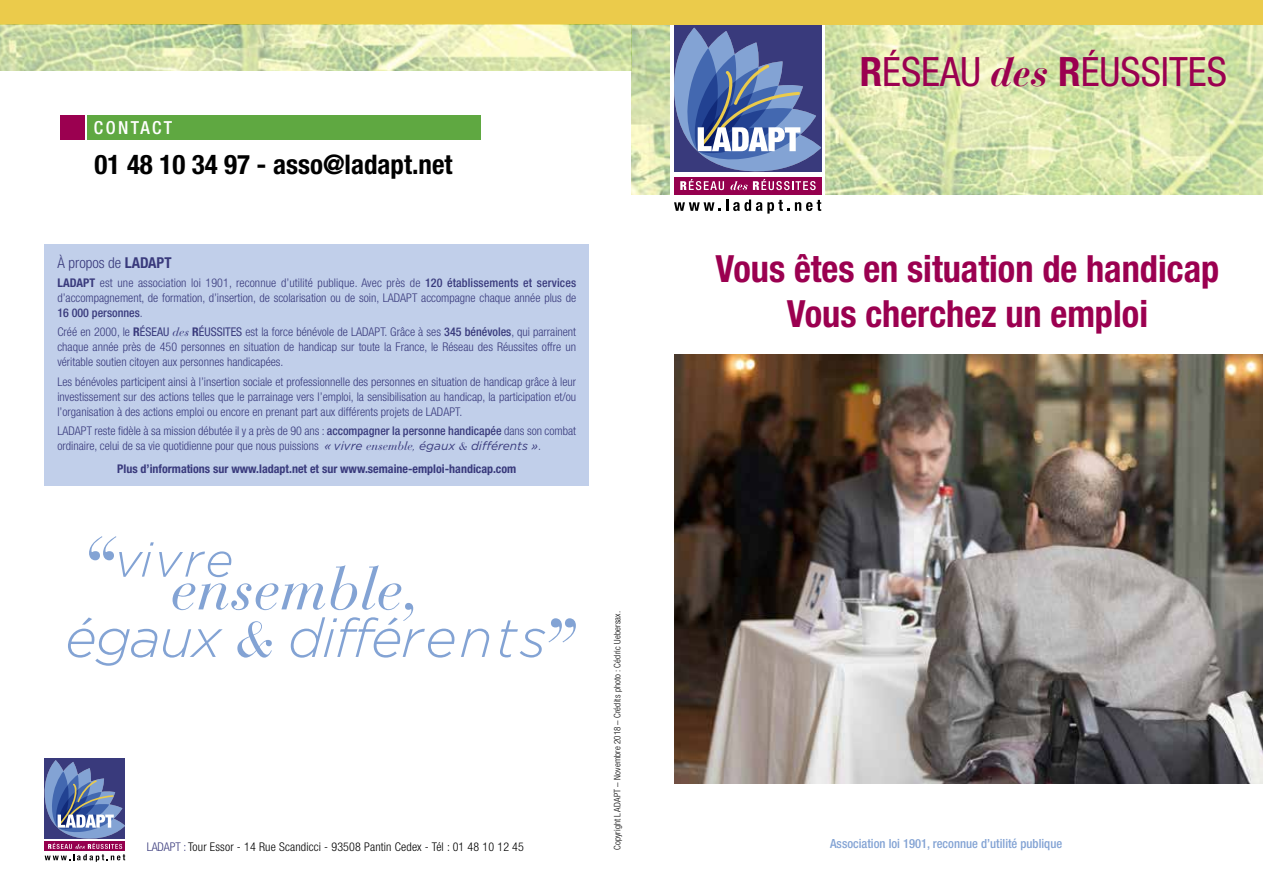
<style>
.page{position:relative;width:1263px;height:893px;background:#fff}
.page>*{position:absolute;margin:0;border:0;box-sizing:border-box;transform-origin:0 0}
.t1{font:condensed 40.5px "Helvetica Neue LT Std";color:#9b0050}
.t2{font:700 condensed 37.5px/45px "Helvetica Neue LT Std";color:#9b0050;text-align:center}
.t3{font:700 condensed 27px "Helvetica Neue LT Std";color:#000}
.t4{font:500 condensed 18px "Helvetica Neue LT Std";letter-spacing:.13em;color:#fff}
.t5{font:300 condensed 15px "Helvetica Neue LT Std";color:#393a7c}
.t6{font:500 condensed 12.6px "Helvetica Neue LT Std";color:#83a3d4}
.t7{font:300 condensed 12px/15px "Helvetica Neue LT Std";color:#393a7c;text-align:justify}
.t8{font:700 condensed 12px "Helvetica Neue LT Std";color:#393a7c}
.t9{font:300 condensed 12px "Helvetica Neue LT Std";letter-spacing:.015em;color:#000}
.t10{font:300 condensed 9px "Helvetica Neue LT Std";letter-spacing:.02em;color:#000}
.s1{font-weight:700}
.s2{font-weight:500}
.s3{font-weight:400}
.s4{font-family:"Bauer Bodoni Std";font-weight:400;font-style:italic;font-stretch:normal}
.s5{font-family:"Gotham";font-weight:400;font-style:italic;font-stretch:normal}
.s6{font-family:"Gotham";font-style:italic;font-stretch:normal}
.s7{color:#393a7c}
.s8{font-family:"Bauer Bodoni Std";font-weight:700;font-style:italic;font-stretch:normal}
</style>
<div class="page">
<img style="left:674px;top:354px;width:589px;height:430px">
<img style="left:826px;top:24px;width:437px;height:170px">
<img style="left:631px;top:24px;width:39px;height:170px">
<div style="left:674px;top:24px;width:147px;height:147px;background:#393a7c"></div>
<svg style="left:674px;top:200px;width:115px;height:14px"></svg>
<svg style="left:795px;top:200px;width:26px;height:11px"></svg>
<div style="left:674px;top:177px;width:147px;height:17px;background:#95004e"></div>
<svg style="left:674px;top:28px;width:147px;height:162px"></svg>
<div style="left:631px;top:0;width:632px;height:24px;background:#ebcb4b"></div>
<div style="left:60px;top:115px;width:25px;height:25px;background:#9b0050"></div>
<div style="left:87px;top:115px;width:394px;height:25px;background:#5fa841"></div>
<div style="left:0;top:0;width:631px;height:24px;background:#ebcb4b"></div>
<img style="left:0;top:24px;width:631px;height:46px">
<div style="left:45px;top:758px;width:80px;height:81px;background:#393a7c"></div>
<svg style="left:45px;top:760px;width:80px;height:102px"></svg>
<div style="left:45px;top:244px;width:544px;height:242px;background:#c1cfea"></div>
<svg style="left:68px;top:536px;width:386px;height:130px"></svg>
<svg style="left:461px;top:629px;width:28px;height:28px"></svg>
<svg style="left:500px;top:618px;width:76px;height:39px"></svg>
<h3 class="t4" style="left:94px;top:117px;width:80px">CONTACT</h3>
<h3 class="t3" style="left:95px;top:148px;width:359px">01 48 10 34 97 - asso@ladapt.net</h3>
<p class="t5" style="left:57px;top:254px;width:116px">À propos de <span class="s1">LADAPT</span></p>
<p class="t7" style="left:57px;top:275px;width:520px"><span class="s1">LADAPT</span> est une association loi 1901, reconnue d’utilité publique. Avec près de <span class="s2">120 établissements et services </span>d’accompagnement, de formation, d’insertion, de scolarisation ou de soin, LADAPT accompagne chaque année plus de <span class="s2">16 000 personnes</span>.</p>
<p class="t7" style="left:57px;top:325px;width:520px">Créé en 2000, le <span class="s1">R</span><span class="s3">ÉSEAU</span> <span class="s4">des</span> <span class="s1">R</span><span class="s3">ÉUSSITES</span> est la force bénévole de LADAPT. Grâce à ses <span class="s2">345 bénévoles</span>, qui parrainent chaque année près de 450 personnes en situation de handicap sur toute la France, le Réseau des Réussites offre un véritable soutien citoyen aux personnes handicapées.</p>
<p class="t7" style="left:57px;top:374px;width:520px">Les bénévoles participent ainsi à l’insertion sociale et professionnelle des personnes en situation de handicap grâce à leur investissement sur des actions telles que le parrainage vers l’emploi, la sensibilisation au handicap, la participation et/ou l’organisation à des actions emploi ou encore en prenant part aux différents projets de LADAPT.</p>
<p class="t7" style="left:57px;top:423px;width:520px">LADAPT reste fidèle à sa mission débutée il y a près de 90 ans : <span class="s2">accompagner la personne handicapée</span> dans son combat ordinaire, celui de sa vie quotidienne pour que nous puissions <span class="s5">« vivre</span> <span class="s4">ensemble</span><span class="s6">,</span> <span class="s5">égaux</span> <span class="s4">&amp;</span> <span class="s5">différents »</span>.</p>
<p class="t8" style="left:117px;top:461px;width:400px">Plus d’informations sur www.ladapt.net et sur www.semaine-emploi-handicap.com</p>
<p class="t9" style="left:147px;top:840px;width:379px"><span class="s7">LADAPT :</span> Tour Essor - 14 Rue Scandicci - 93508 Pantin Cedex - Tél : 01 48 10 12 45</p>
<p class="t10" style="left:612px;top:850px;width:241px;rotate:-90deg">Copyright LADAPT – Novembre 2018 – Crédits photo : Cédric Uebersax.</p>
<h1 class="t1" style="left:860px;top:48px;width:369px"><span class="s1">R</span>ÉSEAU <span class="s8">des</span> <span class="s1">R</span>ÉUSSITES</h1>
<h2 class="t2" style="left:715px;top:246px;width:505px">Vous êtes en situation de handicap<br>Vous cherchez un emploi</h2>
<p class="t6" style="left:830px;top:836px;width:234px">Association loi 1901, reconnue d’utilité publique</p>
</div>
